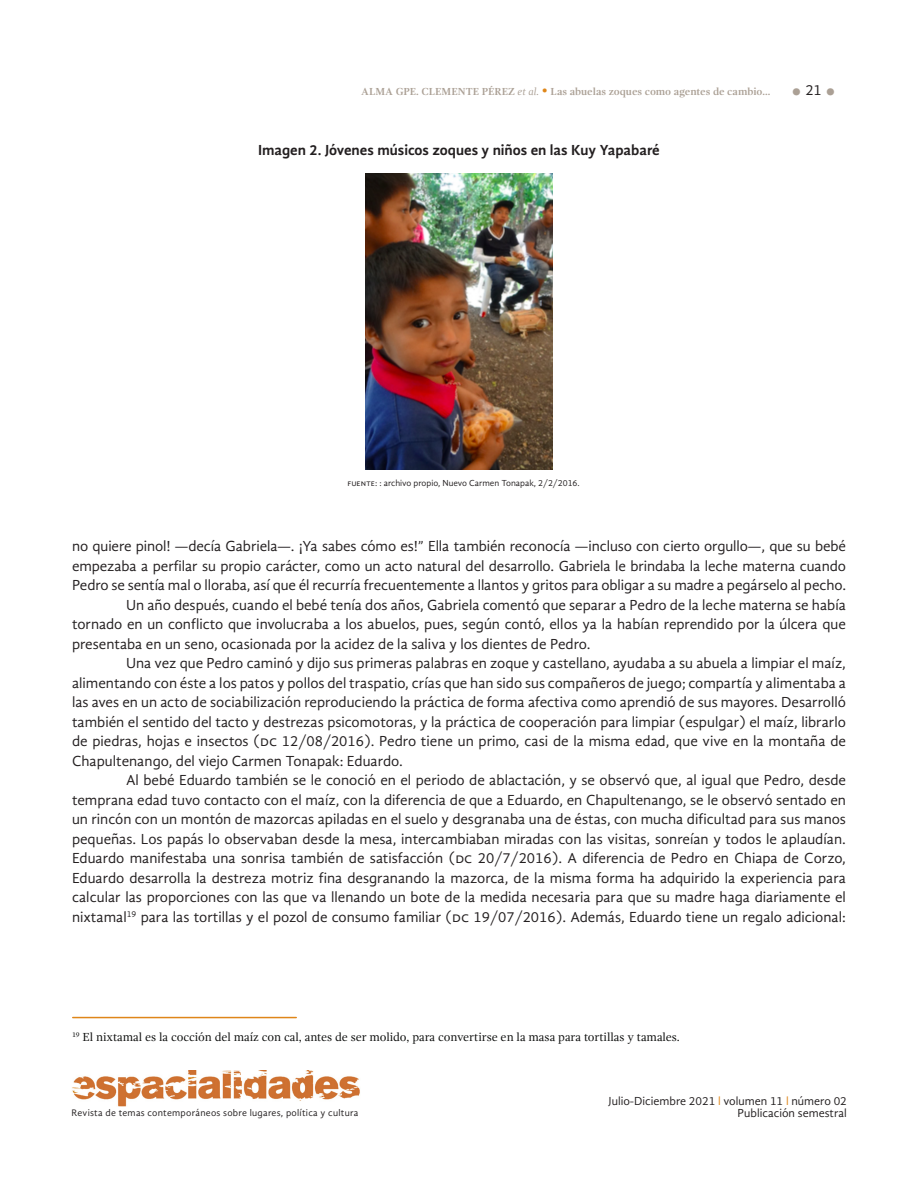
<style>
.page{position:relative;width:918px;height:1188px;background:#fff}
.page>*{position:absolute;margin:0;border:0;box-sizing:border-box;transform-origin:0 0}
.t1{font:27px "Gandhi Sans";color:#aba095}
.t2{font:15px/19.5px "Gandhi Sans";color:#231f20;text-align:justify}
.nivel_1{font:700 15px "Gandhi Sans";color:#231f20}
.pie_de_página{font:12px "Gandhi Serif";letter-spacing:-.005em;color:#0b0c0b}
.t3{font:12px/12px "Gandhi Sans";color:#231f20;text-align:right}
.t4{font:700 10.5px "Gandhi Serif";color:#aba095}
.t5{font:9.75px "Gandhi Sans";letter-spacing:.025em;color:#231f20}
.t6{font:9px "Gandhi Sans";color:#231f20}
.s1{font-weight:400;font-style:italic}
.s2{font-family:"Gandhi Sans";font-weight:400;font-size:15px;color:#df8619}
.s3{color:#df8619}
</style>
<div class="page">
<img style="left:72px;top:1070px;width:288px;height:37px">
<img style="left:365px;top:174px;width:188px;height:296px">
<hr style="left:73px;top:1017px;width:223px;height:1px;background:#df8619">
<p class="t4" style="left:361px;top:86px;width:411px">ALMA GPE. CLEMENTE PÉREZ <span class="s1">et al.</span> <span class="s2">•</span> Las abuelas zoques como agentes de cambio...</p>
<h1 class="t1" style="left:791px;top:75px;width:46px">•<sup>21</sup>•</h1>
<p class="nivel_1" style="left:258px;top:142px;width:403px">Imagen 2. Jóvenes músicos zoques y niños en las Kuy Yapabaré</p>
<p class="t6" style="left:347px;top:478px;width:234px">FUENTE: : archivo propio, Nuevo Carmen Tonapak, 2/2/2016.</p>
<p class="t2" style="left:72px;top:537px;width:776px">no quiere pinol! —decía Gabriela—. ¡Ya sabes cómo es!” Ella también reconocía —incluso con cierto orgullo—, que su bebé empezaba a perfilar su propio carácter, como un acto natural del desarrollo. Gabriela le brindaba la leche materna cuando Pedro se sentía mal o lloraba, así que él recurría frecuentemente a llantos y gritos para obligar a su madre a pegárselo al pecho.</p>
<p class="t2" style="left:72px;top:595px;width:776px;text-indent:54px">Un año después, cuando el bebé tenía dos años, Gabriela comentó que separar a Pedro de la leche materna se había tornado en un conflicto que involucraba a los abuelos, pues, según contó, ellos ya la habían reprendido por la úlcera que presentaba en un seno, ocasionada por la acidez de la saliva y los dientes de Pedro.</p>
<p class="t2" style="left:72px;top:654px;width:776px;text-indent:54px">Una vez que Pedro caminó y dijo sus primeras palabras en zoque y castellano, ayudaba a su abuela a limpiar el maíz, alimentando con éste a los patos y pollos del traspatio, crías que han sido sus compañeros de juego; compartía y alimentaba a las aves en un acto de sociabilización reproduciendo la práctica de forma afectiva como aprendió de sus mayores. Desarrolló también el sentido del tacto y destrezas psicomotoras, y la práctica de cooperación para limpiar (espulgar) el maíz, librarlo de piedras, hojas e insectos (DC 12/08/2016). Pedro tiene un primo, casi de la misma edad, que vive en la montaña de Chapultenango, del viejo Carmen Tonapak: Eduardo.</p>
<p class="t2" style="left:72px;top:771px;width:776px;text-indent:54px">Al bebé Eduardo también se le conoció en el periodo de ablactación, y se observó que, al igual que Pedro, desde temprana edad tuvo contacto con el maíz, con la diferencia de que a Eduardo, en Chapultenango, se le observó sentado en un rincón con un montón de mazorcas apiladas en el suelo y desgranaba una de éstas, con mucha dificultad para sus manos pequeñas. Los papás lo observaban desde la mesa, intercambiaban miradas con las visitas, sonreían y todos le aplaudían.<br>Eduardo manifestaba una sonrisa también de satisfacción (DC 20/7/2016). A diferencia de Pedro en Chiapa de Corzo, Eduardo desarrolla la destreza motriz fina desgranando la mazorca, de la misma forma ha adquirido la experiencia para calcular las proporciones con las que va llenando un bote de la medida necesaria para que su madre haga diariamente el nixtamal<sup>19</sup> para las tortillas y el pozol de consumo familiar (DC 19/07/2016). Además, Eduardo tiene un regalo adicional:</p>
<p class="pie_de_página" style="left:72px;top:1031px;width:609px"><sup>19</sup> El nixtamal es la cocción del maíz con cal, antes de ser molido, para convertirse en la masa para tortillas y tamales.</p>
<p class="t5" style="left:72px;top:1107px;width:289px">Revista de temas contemporáneos sobre lugares, política y cultura</p>
<p class="t3" style="left:609px;top:1095px;width:240px">Julio-Diciembre 2021 <span class="s3">l</span> volumen 11 <span class="s3">l</span> número 02<br>Publicación semestral</p>
</div>
